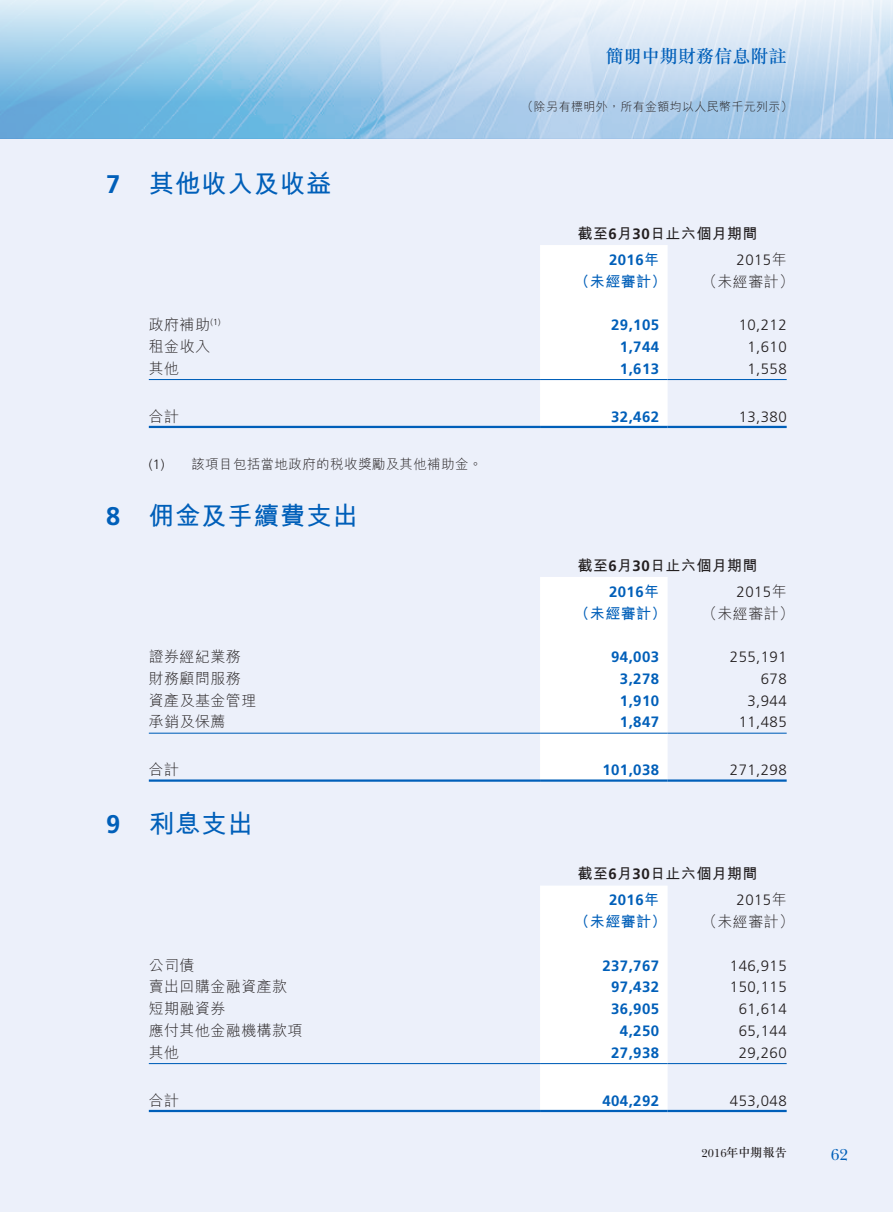
<style>
.page{position:relative;width:893px;height:1212px;background:#fff}
.page>*{position:absolute;margin:0;border:0;box-sizing:border-box;transform-origin:0 0}
.t1{font:700 25.5px "M Hei HK";letter-spacing:.03em;color:#005fb9}
.t2{font:500 18px "M Sung HK";letter-spacing:.005em;color:#005fb9}
.t3{font:16.5px "New Baskerville Std";color:#005fb9}
.t4{font:300 15px "Frutiger LT Std";letter-spacing:.03em;color:#231f20}
.t5{font:700 15px "Frutiger LT Std";letter-spacing:.03em;color:#005fb9}
.t6{font:300 15px "M Hei HK";letter-spacing:.03em;color:#231f20}
.t7{font:700 15px "M Hei HK";letter-spacing:.03em;color:#231f20}
.t8{font:700 15px "M Hei HK";letter-spacing:.03em;color:#005fb9}
.t9{font:300 13.5px "M Hei HK";letter-spacing:.03em;color:#231f20}
.t10{font:300 12px "M Hei HK";letter-spacing:.03em;color:#231f20}
.t11{font:500 12px "M Sung HK";color:#231f20}
.s1{font-family:"Frutiger LT Std"}
.s2{font-family:"M Hei HK"}
</style>
<div class="page">
<div style="left:0;top:138px;width:893px;height:1074px;background:#ecf0fa"></div>
<img style="left:0;top:0;width:893px;height:138px">
<div style="left:540px;top:245px;width:128px;height:181px;background:#fff"></div>
<hr style="left:149px;top:379px;width:391px;height:1px;background:#005fb9">
<hr style="left:540px;top:379px;width:128px;height:1px;background:#005fb9">
<hr style="left:668px;top:379px;width:119px;height:1px;background:#005fb9">
<hr style="left:149px;top:426px;width:391px;height:2px;background:#005fb9">
<hr style="left:540px;top:426px;width:128px;height:2px;background:#005fb9">
<hr style="left:668px;top:426px;width:119px;height:2px;background:#005fb9">
<div style="left:540px;top:577px;width:128px;height:202px;background:#fff"></div>
<hr style="left:149px;top:733px;width:391px;height:1px;background:#005fb9">
<hr style="left:540px;top:733px;width:128px;height:1px;background:#005fb9">
<hr style="left:668px;top:733px;width:119px;height:1px;background:#005fb9">
<hr style="left:149px;top:779px;width:391px;height:3px;background:#005fb9">
<hr style="left:540px;top:779px;width:128px;height:3px;background:#005fb9">
<hr style="left:668px;top:779px;width:119px;height:3px;background:#005fb9">
<div style="left:540px;top:886px;width:128px;height:224px;background:#fff"></div>
<hr style="left:149px;top:1063px;width:391px;height:1px;background:#005fb9">
<hr style="left:540px;top:1063px;width:128px;height:1px;background:#005fb9">
<hr style="left:668px;top:1063px;width:119px;height:1px;background:#005fb9">
<hr style="left:149px;top:1110px;width:391px;height:2px;background:#005fb9">
<hr style="left:540px;top:1110px;width:128px;height:2px;background:#005fb9">
<hr style="left:668px;top:1110px;width:119px;height:2px;background:#005fb9">
<p class="t2" style="left:606px;top:44px;width:182px">簡明中期財務信息附註</p>
<h1 class="t1" style="left:106px;top:165px;width:227px"><span class="s1">7</span> 其他收入及收益</h1>
<p class="t10" style="left:522px;top:98px;width:273px">（除另有標明外，所有金額均以人民幣千元列示）</p>
<p class="t7" style="left:578px;top:222px;width:182px">截至<span class="s1">6</span>月<span class="s1">30</span>日止六個月期間</p>
<p class="t5" style="left:609px;top:251px;width:52px">2016<span class="s2">年</span></p>
<p class="t4" style="left:737px;top:251px;width:52px">2015<span class="s2">年</span></p>
<p class="t8" style="left:574px;top:270px;width:94px">（未經審計）</p>
<p class="t6" style="left:702px;top:271px;width:94px">（未經審計）</p>
<p class="t6" style="left:149px;top:314px;width:73px">政府補助<sup>(1)</sup></p>
<p class="t5" style="left:611px;top:316px;width:49px">29,105</p>
<p class="t4" style="left:739px;top:316px;width:49px">10,212</p>
<p class="t6" style="left:149px;top:336px;width:63px">租金收入</p>
<p class="t5" style="left:620px;top:338px;width:41px">1,744</p>
<p class="t4" style="left:747px;top:338px;width:41px">1,610</p>
<p class="t6" style="left:149px;top:358px;width:32px">其他</p>
<p class="t5" style="left:620px;top:360px;width:41px">1,613</p>
<p class="t4" style="left:747px;top:360px;width:41px">1,558</p>
<p class="t6" style="left:149px;top:406px;width:32px">合計</p>
<p class="t5" style="left:611px;top:408px;width:49px">32,462</p>
<p class="t4" style="left:739px;top:408px;width:49px">13,380</p>
<p class="t9" style="left:149px;top:455px;width:335px"><span class="s1">(1)</span> 該項目包括當地政府的稅收獎勵及其他補助金。</p>
<h1 class="t1" style="left:106px;top:497px;width:253px"><span class="s1">8</span> 佣金及手續費支出</h1>
<p class="t7" style="left:578px;top:554px;width:182px">截至<span class="s1">6</span>月<span class="s1">30</span>日止六個月期間</p>
<p class="t5" style="left:609px;top:583px;width:52px">2016<span class="s2">年</span></p>
<p class="t4" style="left:737px;top:583px;width:52px">2015<span class="s2">年</span></p>
<p class="t8" style="left:574px;top:602px;width:94px">（未經審計）</p>
<p class="t6" style="left:702px;top:602px;width:94px">（未經審計）</p>
<p class="t6" style="left:149px;top:646px;width:94px">證券經紀業務</p>
<p class="t5" style="left:611px;top:648px;width:49px">94,003</p>
<p class="t4" style="left:730px;top:648px;width:58px">255,191</p>
<p class="t6" style="left:149px;top:668px;width:94px">財務顧問服務</p>
<p class="t5" style="left:620px;top:670px;width:41px">3,278</p>
<p class="t4" style="left:761px;top:670px;width:27px">678</p>
<p class="t6" style="left:149px;top:689px;width:109px">資產及基金管理</p>
<p class="t5" style="left:620px;top:691px;width:41px">1,910</p>
<p class="t4" style="left:747px;top:692px;width:41px">3,944</p>
<p class="t6" style="left:149px;top:711px;width:78px">承銷及保薦</p>
<p class="t5" style="left:620px;top:713px;width:41px">1,847</p>
<p class="t4" style="left:739px;top:714px;width:49px">11,485</p>
<p class="t6" style="left:149px;top:759px;width:32px">合計</p>
<p class="t5" style="left:602px;top:761px;width:58px">101,038</p>
<p class="t4" style="left:730px;top:762px;width:58px">271,298</p>
<h1 class="t1" style="left:106px;top:805px;width:148px"><span class="s1">9</span> 利息支出</h1>
<p class="t7" style="left:578px;top:863px;width:182px">截至<span class="s1">6</span>月<span class="s1">30</span>日止六個月期間</p>
<p class="t5" style="left:609px;top:891px;width:52px">2016<span class="s2">年</span></p>
<p class="t4" style="left:737px;top:892px;width:52px">2015<span class="s2">年</span></p>
<p class="t8" style="left:574px;top:911px;width:94px">（未經審計）</p>
<p class="t6" style="left:702px;top:911px;width:94px">（未經審計）</p>
<p class="t6" style="left:149px;top:955px;width:47px">公司債</p>
<p class="t5" style="left:602px;top:957px;width:58px">237,767</p>
<p class="t4" style="left:730px;top:957px;width:58px">146,915</p>
<p class="t6" style="left:149px;top:976px;width:140px">賣出回購金融資產款</p>
<p class="t5" style="left:611px;top:978px;width:49px">97,432</p>
<p class="t4" style="left:730px;top:979px;width:58px">150,115</p>
<p class="t6" style="left:149px;top:998px;width:78px">短期融資券</p>
<p class="t5" style="left:611px;top:1000px;width:49px">36,905</p>
<p class="t4" style="left:739px;top:1000px;width:49px">61,614</p>
<p class="t6" style="left:149px;top:1020px;width:155px">應付其他金融機構款項</p>
<p class="t5" style="left:620px;top:1022px;width:41px">4,250</p>
<p class="t4" style="left:739px;top:1022px;width:49px">65,144</p>
<p class="t6" style="left:149px;top:1042px;width:32px">其他</p>
<p class="t5" style="left:611px;top:1044px;width:49px">27,938</p>
<p class="t4" style="left:739px;top:1044px;width:49px">29,260</p>
<p class="t6" style="left:149px;top:1090px;width:32px">合計</p>
<p class="t5" style="left:602px;top:1092px;width:58px">404,292</p>
<p class="t4" style="left:730px;top:1092px;width:58px">453,048</p>
<p class="t11" style="left:702px;top:1144px;width:87px">2016年中期報告</p>
<p class="t3" style="left:831px;top:1145px;width:19px">62</p>
</div>
